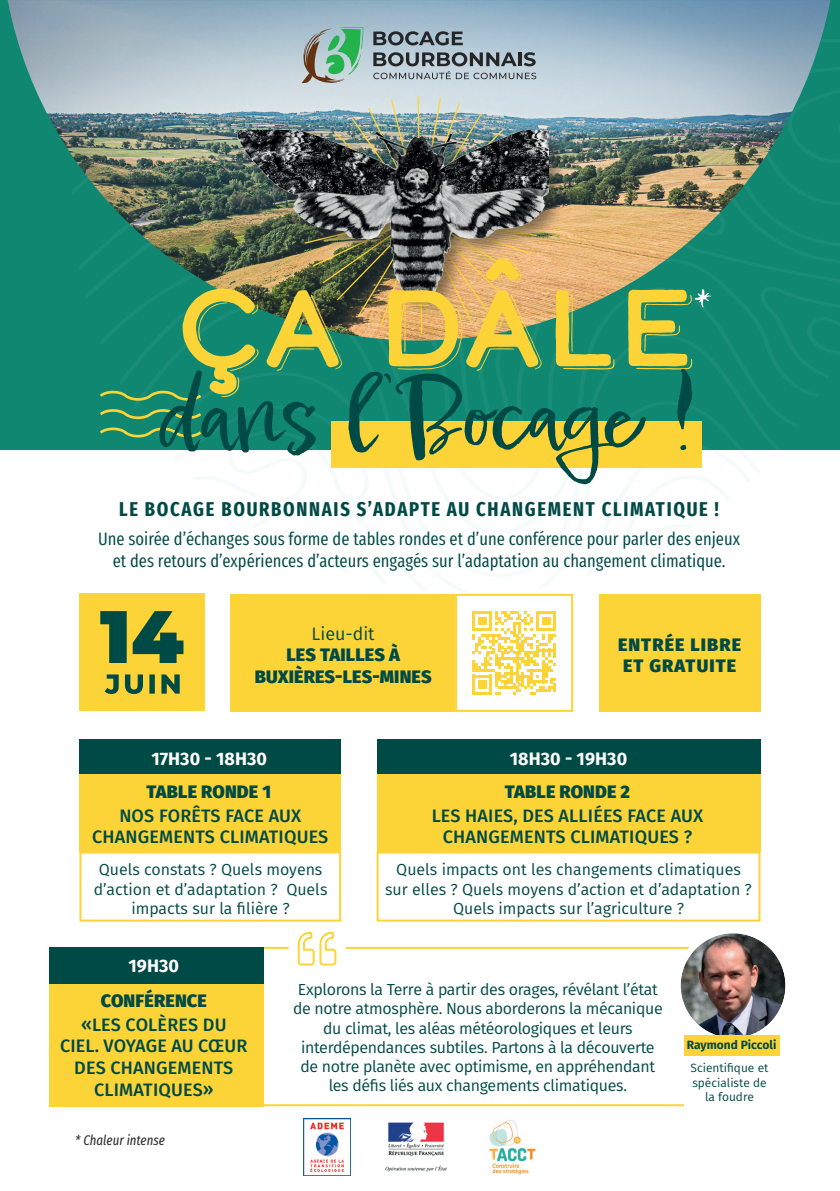
<style>
.page{position:relative;width:840px;height:1191px;background:#fff}
.page>*{position:absolute;margin:0;border:0;box-sizing:border-box;transform-origin:0 0}
.t1{font:700 20px "Fira Sans Compressed";letter-spacing:.085em;color:#004a46}
.t2{font:18px/21.6px "Fira Sans Compressed";color:#004a46;text-align:center}
.t3{font:500 18px/21.6px "Fira Sans";letter-spacing:.01em;color:#004a46;text-align:center}
.t4{font:800 18px/21.6px "Fira Sans";letter-spacing:.01em;color:#004a46;text-align:center}
.t5{font:700 18px "Fira Sans";color:#fff}
.t6{font:800 18px/21.6px "Fira Sans";letter-spacing:.06em;color:#004a46}
.t7{font:18px "Fira Sans";color:#004a46}
.t8{font:16px/19.2px "Fira Sans";letter-spacing:-.02em;color:#004a46;text-align:center}
.t9{font:16px/19.2px "Fira Sans";color:#004a46;text-align:center}
.t10{font:italic 14px "Fira Sans Compressed";color:#312f30}
.t11{font:12px/14.4px "Fira Sans";color:#004a46;text-align:center}
.t12{font:700 12px "Fira Sans";color:#004a46}
</style>
<div class="page">
<div style="left:0;top:0;width:839px;height:449px;background:#0f8771"></div>
<svg style="left:428px;top:484px;width:43px;height:109px"></svg>
<svg style="left:537px;top:421px;width:223px;height:166px"></svg>
<svg style="left:586px;top:443px;width:164px;height:134px"></svg>
<img style="left:303px;top:1119px;width:47px;height:56px">
<img style="left:385px;top:1122px;width:62px;height:50px">
<img style="left:489px;top:1120px;width:47px;height:55px">
<img style="left:8px;top:0;width:822px;height:308px">
<img style="left:301px;top:96px;width:237px;height:30px">
<div style="left:234px;top:126px;width:334px;height:190px;background:#231f20;opacity:.5"></div>
<img style="left:237px;top:130px;width:311px;height:128px">
<img style="left:182px;top:258px;width:509px;height:111px">
<svg style="left:97px;top:390px;width:331px;height:200px"></svg>
<div style="left:331px;top:421px;width:370px;height:47px;background:#fdd438"></div>
<svg style="left:159px;top:369px;width:532px;height:115px"></svg>
<svg style="left:694px;top:289px;width:16px;height:18px"></svg>
<svg style="left:84px;top:0;width:452px;height:97px;background:#a4b9c2"></svg>
<div style="left:598px;top:594px;width:162px;height:118px;background:#fdd438"></div>
<div style="left:79px;top:593px;width:126px;height:118px;background:#fdd438"></div>
<svg style="left:105px;top:674px;width:75px;height:20px"></svg>
<svg style="left:100px;top:611px;width:83px;height:52px"></svg>
<div style="left:79px;top:774px;width:262px;height:77px;background:#fdd438"></div>
<div style="left:79px;top:851px;width:262px;height:70px;border:2px solid #fdd438"></div>
<div style="left:79px;top:739px;width:262px;height:35px;background:#004a46"></div>
<div style="left:376px;top:774px;width:384px;height:77px;background:#fdd438"></div>
<div style="left:376px;top:851px;width:384px;height:70px;border:2px solid #fdd438"></div>
<div style="left:376px;top:739px;width:384px;height:35px;background:#004a46"></div>
<div style="left:48px;top:983px;width:215px;height:123px;background:#fdd438"></div>
<svg style="left:260px;top:946px;width:430px;height:161px"></svg>
<div style="left:48px;top:947px;width:215px;height:36px;background:#004a46"></div>
<svg style="left:296px;top:931px;width:41px;height:35px"></svg>
<img style="left:680px;top:933px;width:105px;height:105px;border-radius:52px">
<div style="left:674px;top:927px;width:117px;height:117px;border:6px solid #fff;border-radius:50%"></div>
<div style="left:683px;top:1045px;width:96px;height:62px;background:#fff"></div>
<div style="left:683px;top:1035px;width:96px;height:20px;background:#fdd438"></div>
<div style="left:230px;top:594px;width:225px;height:118px;background:#fdd438"></div>
<div style="left:455px;top:594px;width:118px;height:118px;border:2px solid #fdd438"></div>
<svg style="left:472px;top:611px;width:84px;height:84px"></svg>
<p class="t1" style="left:119px;top:492px;width:601px">LE BOCAGE BOURBONNAIS S’ADAPTE AU CHANGEMENT CLIMATIQUE !</p>
<p class="t2" style="left:98px;top:527px;width:643px">Une soirée d’échanges sous forme de tables rondes et d’une conférence pour parler des enjeux et des retours d’expériences d’acteurs engagés sur l’adaptation au changement climatique.</p>
<p class="t7" style="left:311px;top:620px;width:65px">Lieu-dit</p>
<p class="t4" style="left:254px;top:642px;width:178px">LES TAILLES À<br>BUXIÈRES-LES-MINES</p>
<p class="t5" style="left:151px;top:743px;width:117px">17H30 - 18H30</p>
<p class="t4" style="left:146px;top:779px;width:126px">TABLE RONDE 1</p>
<p class="t6" style="left:617px;top:631px;width:125px">ENTRÉE LIBRE<br>ET GRATUITE</p>
<p class="t5" style="left:509px;top:743px;width:119px">18H30 - 19H30</p>
<p class="t4" style="left:504px;top:779px;width:127px">TABLE RONDE 2</p>
<p class="t3" style="left:92px;top:803px;width:237px">NOS FORÊTS FACE AUX<br>CHANGEMENTS CLIMATIQUES</p>
<p class="t9" style="left:94px;top:860px;width:235px">Quels constats ? Quels moyens d’action et d’adaptation ? Quels impacts sur la filière ?</p>
<p class="t5" style="left:128px;top:950px;width:52px">19H30</p>
<p class="t3" style="left:431px;top:803px;width:273px">LES HAIES, DES ALLIÉES FACE AUX<br>CHANGEMENTS CLIMATIQUES ?</p>
<p class="t9" style="left:385px;top:860px;width:368px">Quels impacts ont les changements climatiques sur elles ? Quels moyens d’action et d’adaptation ?<br>Quels impacts sur l’agriculture ?</p>
<p class="t4" style="left:101px;top:988px;width:108px">CONFÉRENCE</p>
<p class="t3" style="left:60px;top:1012px;width:189px">«LES COLÈRES DU<br>CIEL. VOYAGE AU CŒUR<br>DES CHANGEMENTS<br>CLIMATIQUES»</p>
<p class="t10" style="left:75px;top:1129px;width:91px">* Chaleur intense</p>
<p class="t8" style="left:293px;top:979px;width:371px">Explorons la Terre à partir des orages, révélant l’état de notre atmosphère. Nous aborderons la mécanique du climat, les aléas météorologiques et leurs interdépendances subtiles. Partons à la découverte de notre planète avec optimisme, en appréhendant les défis liés aux changements climatiques.</p>
<p class="t12" style="left:686px;top:1035px;width:91px">Raymond Piccoli</p>
<p class="t11" style="left:690px;top:1060px;width:79px">Scientifique et spécialiste de la foudre</p>
</div>
